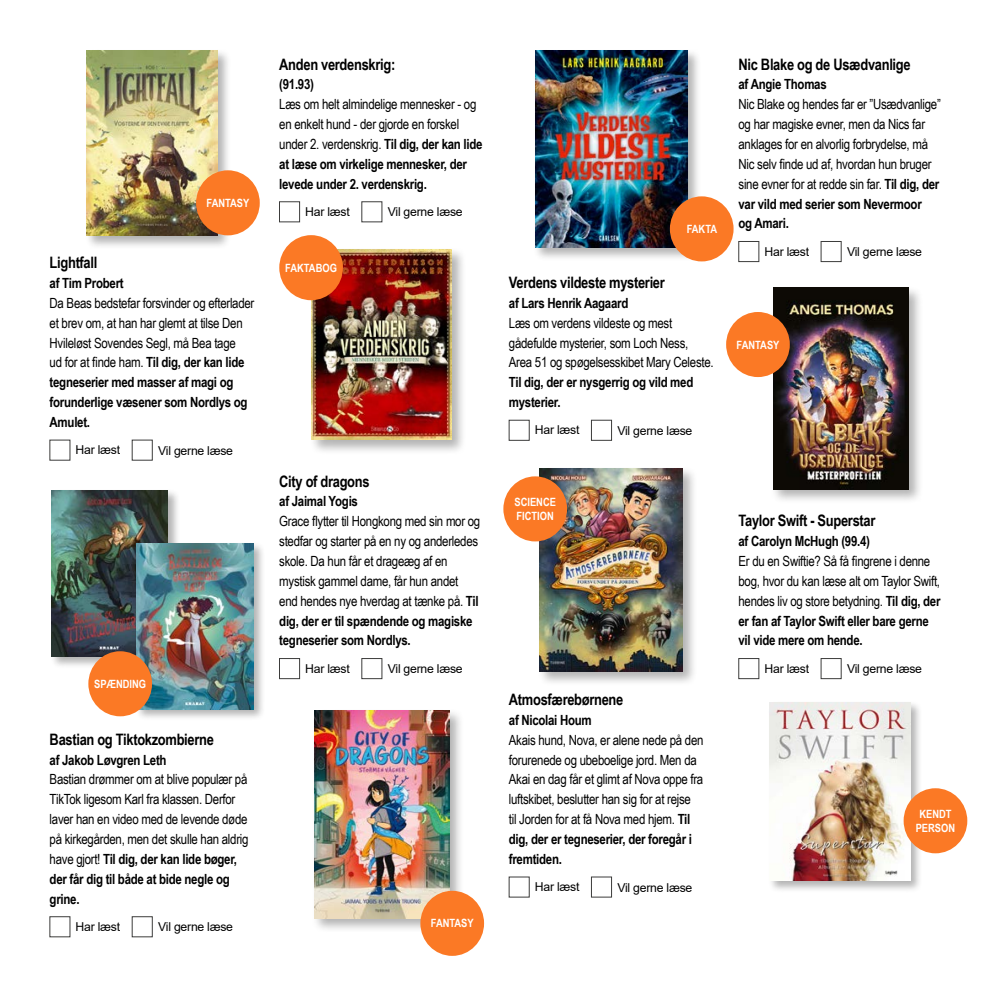
<style>
.page{position:relative;width:993px;height:993px;background:#fff}
.page>*{position:absolute;margin:0;border:0;box-sizing:border-box;transform-origin:0 0}
.id289{font:700 15.75px "Arial Narrow";letter-spacing:-.02em;color:#000}
.id292{font:14px/19.8px "Arial Narrow";letter-spacing:-.02em;color:#000}
.id291{font:700 14px "Arial Narrow";letter-spacing:-.02em;color:#000}
.t1{font:12.25px "Arial";letter-spacing:-.02em;color:#000}
.t2{font:700 11.38px/14px "Arial Narrow";color:#fff}
.s1{font-weight:700}
</style>
<div class="page">
<div style="left:311px;top:707px;width:152px;height:226px;background:#000;opacity:.3"></div>
<img style="left:314px;top:709px;width:135px;height:209px">
<div style="left:420px;top:890px;width:64px;height:65px;background:#fb7925;border-radius:50%"></div>
<div style="left:533px;top:49px;width:167px;height:212px;background:#000;opacity:.3"></div>
<img style="left:535px;top:50px;width:152px;height:198px">
<div style="left:669px;top:196px;width:64px;height:65px;background:#fb7925;border-radius:50%"></div>
<div style="left:537px;top:465px;width:160px;height:221px;background:#000;opacity:.3"></div>
<img style="left:539px;top:468px;width:143px;height:203px">
<div style="left:503px;top:476px;width:64px;height:65px;background:#fb7925;border-radius:50%"></div>
<div style="left:770px;top:285px;width:153px;height:219px;background:#000;opacity:.3"></div>
<img style="left:773px;top:288px;width:135px;height:201px">
<div style="left:725px;top:312px;width:64px;height:65px;background:#fb7925;border-radius:50%"></div>
<div style="left:768px;top:700px;width:153px;height:192px;background:#000;opacity:.3"></div>
<img style="left:769px;top:701px;width:140px;height:179px">
<div style="left:903px;top:788px;width:63px;height:65px;background:#fb7925;border-radius:50%"></div>
<div style="left:309px;top:246px;width:157px;height:209px;background:#000;opacity:.3"></div>
<img style="left:312px;top:249px;width:139px;height:191px">
<div style="left:279px;top:235px;width:64px;height:65px;background:#fb7925;border-radius:50%"></div>
<div style="left:85px;top:49px;width:147px;height:200px;background:#000;opacity:.3"></div>
<img style="left:86px;top:50px;width:132px;height:185px">
<div style="left:196px;top:170px;width:64px;height:65px;background:#fb7925;border-radius:50%"></div>
<div style="left:50px;top:489px;width:130px;height:179px;background:#000;opacity:.3"></div>
<img style="left:51px;top:490px;width:117px;height:166px">
<div style="left:135px;top:542px;width:130px;height:178px;background:#000;opacity:.3"></div>
<img style="left:136px;top:543px;width:117px;height:165px">
<div style="left:88px;top:651px;width:64px;height:65px;background:#fb7925;border-radius:50%"></div>
<div style="left:279px;top:201px;width:21px;height:21px;background:#fff;border:1px solid #3c3c3b"></div>
<div style="left:361px;top:201px;width:21px;height:21px;background:#fff;border:1px solid #3c3c3b"></div>
<div style="left:279px;top:658px;width:21px;height:20px;background:#fff;border:1px solid #3c3c3b"></div>
<div style="left:591px;top:420px;width:20px;height:20px;background:#fff;border:1px solid #3c3c3b"></div>
<div style="left:738px;top:241px;width:20px;height:21px;background:#fff;border:1px solid #3c3c3b"></div>
<div style="left:820px;top:241px;width:21px;height:21px;background:#fff;border:1px solid #3c3c3b"></div>
<div style="left:738px;top:658px;width:20px;height:20px;background:#fff;border:1px solid #3c3c3b"></div>
<p class="t2" style="left:206px;top:195px;width:44px">FANTASY</p>
<h2 class="id289" style="left:50px;top:250px;width:49px">Lightfall</h2>
<h2 class="id291" style="left:50px;top:272px;width:75px">af Tim Probert</h2>
<p class="id292" style="left:50px;top:292px;width:206px">Da Beas bedstefar forsvinder og efterlader et brev om, at han har glemt at tilse Den Hvileløst Sovendes Segl, må Bea tage<br>ud for at finde ham. <span class="s1">Til dig, der kan lide tegneserier med masser af magi og forunderlige væsener som Nordlys og Amulet.</span></p>
<p class="t1" style="left:76px;top:441px;width:46px">Har læst</p>
<p class="t1" style="left:158px;top:442px;width:76px">Vil gerne læse</p>
<p class="t2" style="left:94px;top:676px;width:53px">SPÆNDING</p>
<h2 class="id289" style="left:50px;top:727px;width:166px">Bastian og Tiktokzombierne</h2>
<h2 class="id291" style="left:50px;top:748px;width:118px">af Jakob Løvgren Leth</h2>
<p class="id292" style="left:50px;top:768px;width:200px">Bastian drømmer om at blive populær på TikTok ligesom Karl fra klassen. Derfor laver han en video med de levende døde på kirkegården, men det skulle han aldrig have gjort! <span class="s1">Til dig, der kan lide bøger, der får dig til både at bide negle og grine.</span></p>
<p class="t1" style="left:76px;top:917px;width:46px">Har læst</p>
<p class="t1" style="left:158px;top:918px;width:76px">Vil gerne læse</p>
<h2 class="id289" style="left:279px;top:52px;width:117px">Anden verdenskrig:</h2>
<h2 class="id291" style="left:279px;top:74px;width:36px">(91.93)</h2>
<p class="id292" style="left:279px;top:94px;width:205px">Læs om helt almindelige mennesker - og en enkelt hund - der gjorde en forskel under 2. verdenskrig. <span class="s1">Til dig, der kan lide at læse om virkelige mennesker, der levede under 2. verdenskrig.</span></p>
<p class="t1" style="left:305px;top:203px;width:46px">Har læst</p>
<p class="t1" style="left:387px;top:204px;width:76px">Vil gerne læse</p>
<p class="t2" style="left:285px;top:260px;width:53px">FAKTABOG</p>
<h2 class="id289" style="left:279px;top:469px;width:92px">City of dragons</h2>
<h2 class="id291" style="left:279px;top:490px;width:80px">af Jaimal Yogis</h2>
<p class="id292" style="left:279px;top:510px;width:202px">Grace flytter til Hongkong med sin mor og stedfar og starter på en ny og anderledes skole. Da hun får et drageæg af en mystisk gammel dame, får hun andet end hendes nye hverdag at tænke på. <span class="s1">Til dig, der er til spændende og magiske tegneserier som Nordlys.</span></p>
<p class="t1" style="left:305px;top:659px;width:46px">Har læst</p>
<p class="t1" style="left:387px;top:660px;width:76px">Vil gerne læse</p>
<p class="t2" style="left:431px;top:915px;width:44px">FANTASY</p>
<p class="t2" style="left:686px;top:221px;width:32px">FAKTA</p>
<h2 class="id289" style="left:508px;top:270px;width:157px">Verdens vildeste mysterier</h2>
<h2 class="id291" style="left:508px;top:292px;width:121px">af Lars Henrik Aagaard</h2>
<p class="id292" style="left:508px;top:312px;width:206px">Læs om verdens vildeste og mest gådefulde mysterier, som Loch Ness,<br>Area 51 og spøgelsesskibet Mary Celeste.<br><span class="s1">Til dig, der er nysgerrig og vild med mysterier.</span></p>
<p class="t1" style="left:534px;top:421px;width:46px">Har læst</p>
<p class="t1" style="left:617px;top:422px;width:76px">Vil gerne læse</p>
<h2 class="id289" style="left:738px;top:52px;width:173px">Nic Blake og de Usædvanlige</h2>
<h2 class="id291" style="left:738px;top:74px;width:90px">af Angie Thomas</h2>
<p class="id292" style="left:738px;top:94px;width:204px">Nic Blake og hendes far er ”Usædvanlige” og har magiske evner, men da Nics far anklages for en alvorlig forbrydelse, må Nic selv finde ud af, hvordan hun bruger sine evner for at redde sin far. <span class="s1">Til dig, der var vild med serier som Nevermoor<br>og Amari.</span></p>
<p class="t1" style="left:764px;top:243px;width:46px">Har læst</p>
<p class="t1" style="left:846px;top:243px;width:76px">Vil gerne læse</p>
<p class="t2" style="left:736px;top:337px;width:44px">FANTASY</p>
<p class="t2" style="left:514px;top:494px;width:43px">SCIENCE<br>FICTION</p>
<h2 class="id289" style="left:508px;top:687px;width:116px">Atmosfærebørnene</h2>
<h2 class="id291" style="left:508px;top:709px;width:84px">af Nicolai Houm</h2>
<p class="id292" style="left:508px;top:729px;width:196px">Akais hund, Nova, er alene nede på den forurenede og ubeboelige jord. Men da Akai en dag får et glimt af Nova oppe fra luftskibet, beslutter han sig for at rejse<br>til Jorden for at få Nova med hjem. <span class="s1">Til dig, der er tegneserier, der foregår i fremtiden.</span></p>
<p class="t1" style="left:534px;top:878px;width:46px">Har læst</p>
<p class="t1" style="left:617px;top:878px;width:76px">Vil gerne læse</p>
<h2 class="id289" style="left:738px;top:508px;width:138px">Taylor Swift - Superstar</h2>
<h2 class="id291" style="left:738px;top:530px;width:133px">af Carolyn McHugh (99.4)</h2>
<p class="id292" style="left:738px;top:550px;width:203px">Er du en Swiftie? Så få fingrene i denne bog, hvor du kan læse alt om Taylor Swift, hendes liv og store betydning. <span class="s1">Til dig, der er fan af Taylor Swift eller bare gerne vil vide mere om hende.</span></p>
<p class="t1" style="left:764px;top:659px;width:46px">Har læst</p>
<p class="t1" style="left:846px;top:660px;width:76px">Vil gerne læse</p>
<p class="t2" style="left:915px;top:806px;width:41px;text-align:center">KENDT<br>PERSON</p>
</div>
